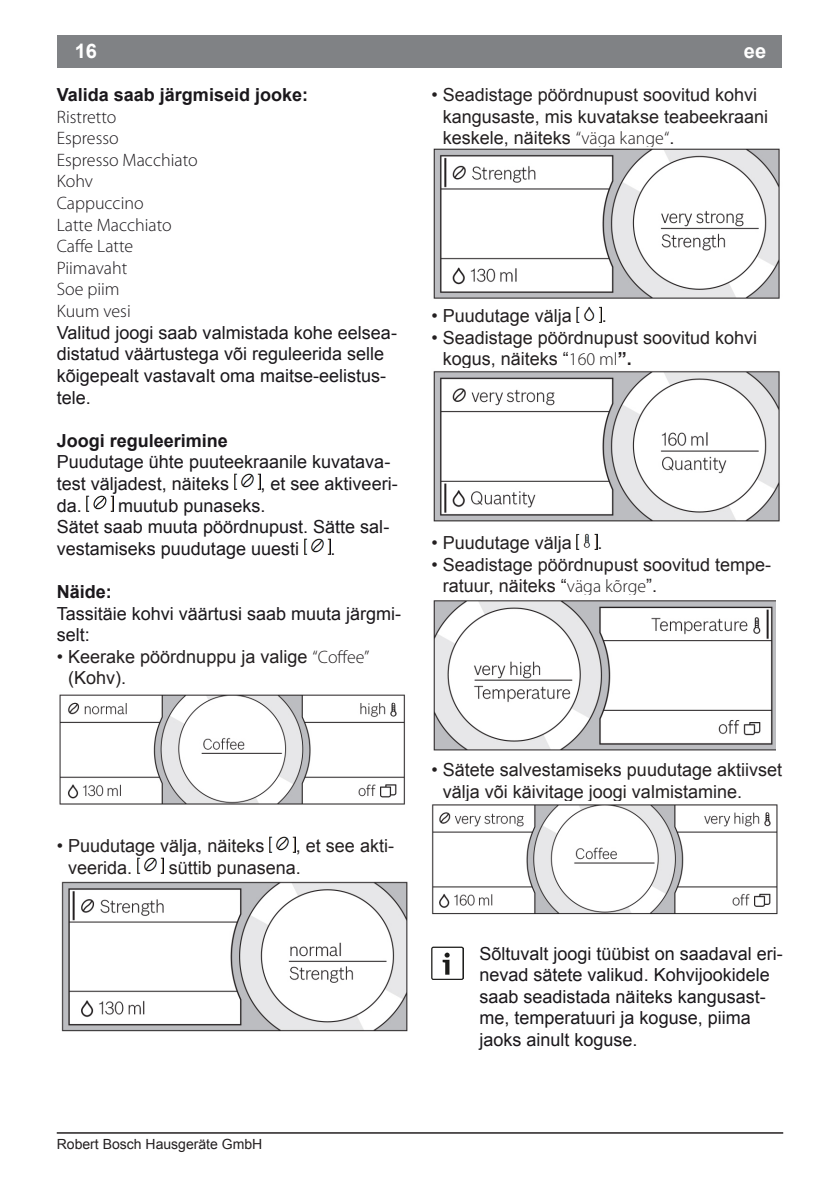
<style>
.page{position:relative;width:840px;height:1191px;background:#fff}
.page>*{position:absolute;margin:0;border:0;box-sizing:border-box;transform-origin:0 0}
.t1{font:700 20px "Arial";color:#fff}
.t2{font:18px/21.6px "Arial";color:#231f20}
.txt{font:18px/21.6px "Arial";color:#1a171b}
.i{font:18px/21.6px "Arial";color:#1a171b}
.txt-2{font:300 18px "Myriad Pro";color:#1a171b}
.txt-3{font:700 18px "Arial";color:#1a171b}
.txt_B{font:700 18px "Arial";color:#1a171b}
.t3{font:14px "Arial";color:#231f20}
.s1{font-family:"Myriad Pro";font-weight:300}
.s2{font-weight:700}
</style>
<div class="page">
<div style="left:58px;top:35px;width:723px;height:32px;background:#808285"></div>
<hr style="left:57px;top:1132px;width:725px;height:1px;background:#231f20">
<img style="left:234px;top:474px;width:26px;height:16px">
<img style="left:87px;top:495px;width:26px;height:16px">
<img style="left:304px;top:539px;width:26px;height:16px">
<img style="left:59px;top:694px;width:346px;height:111px">
<img style="left:269px;top:836px;width:27px;height:16px">
<img style="left:137px;top:858px;width:26px;height:16px">
<img style="left:61px;top:881px;width:347px;height:151px">
<img style="left:433px;top:148px;width:347px;height:151px">
<img style="left:576px;top:306px;width:25px;height:16px">
<img style="left:433px;top:371px;width:347px;height:151px">
<img style="left:576px;top:533px;width:21px;height:16px">
<img style="left:433px;top:600px;width:342px;height:151px">
<img style="left:431px;top:804px;width:347px;height:111px">
<img style="left:431px;top:947px;width:32px;height:32px">
<p class="t1" style="left:75px;top:37px;width:24px">16</p>
<p class="txt-3" style="left:57px;top:82px;width:253px">Valida saab järgmiseid jooke:</p>
<p class="txt-2" style="left:57px;top:107px;width:61px">Ristretto</p>
<p class="txt-2" style="left:57px;top:128px;width:63px">Espresso</p>
<p class="txt-2" style="left:57px;top:150px;width:142px">Espresso Macchiato</p>
<p class="txt-2" style="left:57px;top:171px;width:38px">Kohv</p>
<p class="txt-2" style="left:57px;top:193px;width:88px">Cappuccino</p>
<p class="txt-2" style="left:57px;top:215px;width:116px">Latte Macchiato</p>
<p class="txt-2" style="left:57px;top:236px;width:78px">Caffe Latte</p>
<p class="txt-2" style="left:57px;top:258px;width:72px">Piimavaht</p>
<p class="txt-2" style="left:57px;top:279px;width:64px">Soe piim</p>
<p class="txt-2" style="left:57px;top:301px;width:75px">Kuum vesi</p>
<p class="txt" style="left:57px;top:321px;width:341px">Valitud joogi saab valmistada kohe eelsea&shy;distatud väärtustega või reguleerida selle kõigepealt vastavalt oma maitse-eelistus&shy;tele.</p>
<p class="txt-3" style="left:57px;top:428px;width:173px">Joogi reguleerimine</p>
<p class="txt" style="left:57px;top:451px;width:335px">Puudutage ühte puuteekraanile kuvatava&shy;test väljadest, näiteks</p>
<p class="txt" style="left:57px;top:473px;width:342px;text-indent:203px">, et see aktiveeri&shy;da. muutub punaseks.</p>
<p class="txt" style="left:57px;top:516px;width:334px">Sätet saab muuta pöördnupust. Sätte sal&shy;vestamiseks puudutage uuesti</p>
<p class="txt" style="left:330px;top:537px;width:7px">.</p>
<p class="txt_B" style="left:57px;top:579px;width:57px">Näide:</p>
<p class="txt" style="left:57px;top:602px;width:346px">Tassitäie kohvi väärtusi saab muuta järgmi&shy;selt:</p>
<p class="t2" style="left:68px;top:645px;width:302px;text-indent:-11px">• Keerake pöördnuppu ja valige <span class="s1">“Coffee” </span>(Kohv).</p>
<p class="t2" style="left:57px;top:835px;width:209px">• Puudutage välja, näiteks</p>
<p class="t2" style="left:296px;top:835px;width:100px">, et see akti-</p>
<p class="t2" style="left:68px;top:856px;width:66px">veerida.</p>
<p class="t2" style="left:168px;top:856px;width:134px">süttib punasena.</p>
<p class="t1" style="left:743px;top:37px;width:24px">ee</p>
<p class="t2" style="left:442px;top:84px;width:327px;text-indent:-11px">• Seadistage pöördnupust soovitud kohvi kangusaste, mis kuvatakse teabeekraani keskele, näiteks <span class="s1">“väga kange“</span>.</p>
<p class="t2" style="left:431px;top:305px;width:142px">• Puudutage välja</p>
<p class="t2" style="left:601px;top:305px;width:7px">.</p>
<p class="t2" style="left:442px;top:326px;width:316px;text-indent:-11px">• Seadistage pöördnupust soovitud kohvi kogus, näiteks “<span class="s1">160 ml</span><span class="s2">”.</span></p>
<p class="t2" style="left:431px;top:532px;width:142px">• Puudutage välja</p>
<p class="t2" style="left:597px;top:532px;width:7px">.</p>
<p class="t2" style="left:442px;top:553px;width:330px;text-indent:-11px">• Seadistage pöördnupust soovitud tempe&shy;ratuur, näiteks “<span class="s1">väga kõrge</span>”.</p>
<p class="t2" style="left:442px;top:758px;width:341px;text-indent:-11px">• Sätete salvestamiseks puudutage aktiivset välja või käivitage joogi valmistamine.</p>
<p class="i" style="left:479px;top:942px;width:305px">Sõltuvalt joogi tüübist on saadaval eri&shy;nevad sätete valikud. Kohvijookidele saab seadistada näiteks kangusast&shy;me, temperatuuri ja koguse, piima jaoks ainult koguse.</p>
<p class="t3" style="left:57px;top:1134px;width:207px">Robert Bosch Hausgeräte GmbH</p>
</div>
